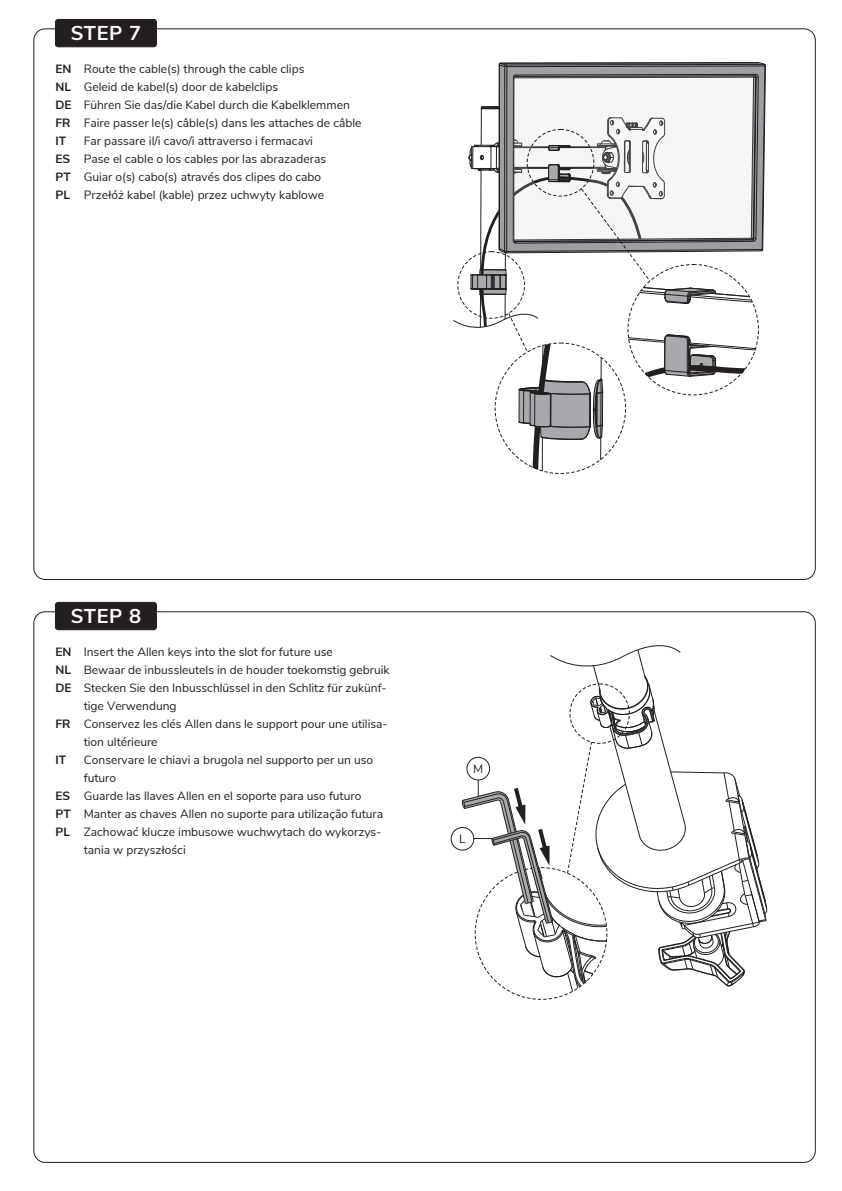
<style>
.page{position:relative;width:842px;height:1191px;background:#fff}
.page>*{position:absolute;margin:0;border:0;box-sizing:border-box;transform-origin:0 0}
.t1{font:700 20px "Nunito Sans";letter-spacing:.03em;color:#fff}
.t2{font:12px/18px "Nunito Sans";color:#231f20}
.t3{font:700 12px/18px "Nunito Sans";color:#231f20;text-align:justify}
</style>
<div class="page">
<div style="left:55px;top:19px;width:101px;height:28px;background:#231f20;border-radius:3px"></div>
<div style="left:55px;top:19px;width:102px;height:28px;border:1px solid #231f20;border-radius:3px"></div>
<div style="left:55px;top:602px;width:101px;height:28px;background:#231f20;border-radius:3px"></div>
<div style="left:55px;top:602px;width:102px;height:28px;border:1px solid #231f20;border-radius:3px"></div>
<hr style="left:542px;top:437px;width:1px;height:34px;background:#231f20">
<svg style="left:453px;top:62px;width:313px;height:408px"></svg>
<div style="left:451px;top:827px;width:23px;height:23px;border:1px solid #231f20;border-radius:50%"></div>
<svg style="left:461px;top:645px;width:306px;height:347px"></svg>
<h1 class="t1" style="left:71px;top:18px;width:72px">STEP 7</h1>
<p class="t3" style="left:55px;top:59px;width:18px;text-align:left">EN<br>NL<br>DE<br>FR<br>IT<br>ES<br>PT<br>PL</p>
<p class="t2" style="left:84px;top:59px;width:279px">Route the cable(s) through the cable clips<br>Geleid de kabel(s) door de kabelclips<br>Führen Sie das/die Kabel durch die Kabelklemmen Faire passer le(s) câble(s) dans les attaches de câble Far passare il/i cavo/i attraverso i fermacavi<br>Pase el cable o los cables por las abrazaderas<br>Guiar o(s) cabo(s) através dos clipes do cabo Przełóż kabel (kable) przez uchwyty kablowe</p>
<h1 class="t1" style="left:71px;top:601px;width:72px">STEP 8</h1>
<p class="t3" style="left:55px;top:642px;width:18px">EN NL DE</p>
<p class="t3" style="left:55px;top:714px;width:17px">FR</p>
<p class="t3" style="left:55px;top:750px;width:12px">IT</p>
<p class="t3" style="left:55px;top:786px;width:17px">ES PT PL</p>
<p class="t2" style="left:84px;top:642px;width:307px">Insert the Allen keys into the slot for future use<br>Bewaar de inbussleutels in de houder toekomstig gebruik Stecken Sie den Inbusschlüssel in den Schlitz für zukünf&shy;tige Verwendung<br>Conservez les clés Allen dans le support pour une utilisa&shy;tion ultérieure<br>Conservare le chiavi a brugola nel supporto per un uso futuro<br>Guarde las llaves Allen en el soporte para uso futuro Manter as chaves Allen no suporte para utilização futura Zachować klucze imbusowe wuchwytach do wykorzys&shy;tania w przyszłości</p>
<p class="t2" style="left:473px;top:759px;width:12px">M</p>
<p class="t2" style="left:459px;top:829px;width:8px">L</p>
</div>
